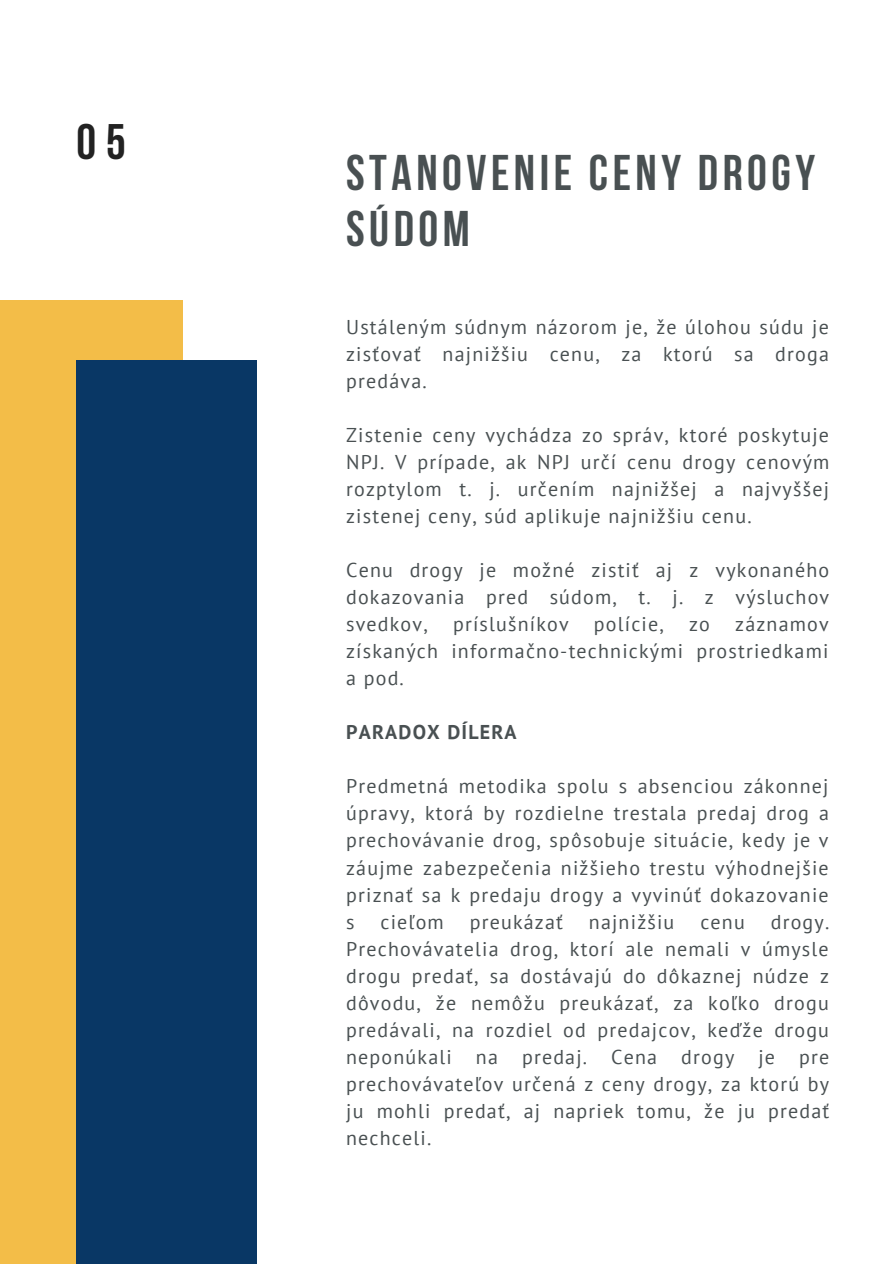
<style>
.page{position:relative;width:894px;height:1264px;background:#fff}
.page>*{position:absolute;margin:0;border:0;box-sizing:border-box;transform-origin:0 0}
.t1{font:700 49.95px/56.6px "Bebas Neue";letter-spacing:.09em;color:#495052}
.t2{font:700 49.65px "Bebas Neue";color:#222}
.t3{font:19.95px/27px "PT Sans";letter-spacing:.06em;color:#495052;text-align:justify}
.t4{font:700 19.95px "PT Sans";letter-spacing:.06em;color:#495052}
</style>
<div class="page">
<div style="left:0;top:300px;width:182px;height:963px;background:#f3bd48"></div>
<div style="left:77px;top:360px;width:180px;height:903px;background:#093765"></div>
<p class="t2" style="left:77px;top:122px;width:51px">05</p>
<p class="t1" style="left:346px;top:149px;width:470px">STANOVENIE CENY DROGY<br>SÚDOM</p>
<p class="t3" style="left:346px;top:313px;width:484px">Ustáleným súdnym názorom je, že úlohou súdu je zisťovať najnižšiu cenu, za ktorú sa droga predáva.</p>
<p class="t3" style="left:346px;top:421px;width:484px">Zistenie ceny vychádza zo správ, ktoré poskytuje NPJ. V prípade, ak NPJ určí cenu drogy cenovým rozptylom t. j. určením najnižšej a najvyššej zistenej ceny, súd aplikuje najnižšiu cenu.</p>
<p class="t3" style="left:346px;top:556px;width:484px">Cenu drogy je možné zistiť aj z vykonaného dokazovania pred súdom, t. j. z výsluchov svedkov,</p>
<p class="t3" style="left:453px;top:610px;width:117px">príslušníkov</p>
<p class="t3" style="left:593px;top:610px;width:72px">polície,</p>
<p class="t3" style="left:689px;top:610px;width:22px">zo</p>
<p class="t3" style="left:346px;top:610px;width:484px;text-indent:389px">záznamov získaných informačno-technickými prostriedkami a pod.</p>
<p class="t4" style="left:346px;top:719px;width:172px">PARADOX DÍLERA</p>
<p class="t3" style="left:346px;top:772px;width:484px">Predmetná metodika spolu s absenciou zákonnej úpravy, ktorá by rozdielne trestala predaj drog a prechovávanie drog, spôsobuje situácie, kedy je v záujme zabezpečenia nižšieho trestu výhodnejšie priznať sa k predaju drogy a vyvinúť dokazovanie s</p>
<p class="t3" style="left:380px;top:907px;width:65px">cieľom</p>
<p class="t3" style="left:469px;top:907px;width:95px">preukázať</p>
<p class="t3" style="left:588px;top:907px;width:87px">najnižšiu</p>
<p class="t3" style="left:700px;top:907px;width:46px">cenu</p>
<p class="t3" style="left:346px;top:907px;width:484px;text-indent:424px">drogy.<br>Prechovávatelia drog, ktorí ale nemali v úmysle drogu predať, sa dostávajú do dôkaznej núdze z dôvodu, že nemôžu preukázať, za koľko drogu predávali, na rozdiel od predajcov, keďže drogu neponúkali na predaj. Cena drogy je pre prechovávateľov určená z ceny drogy, za ktorú by ju mohli predať, aj napriek tomu, že ju predať nechceli.</p>
</div>
